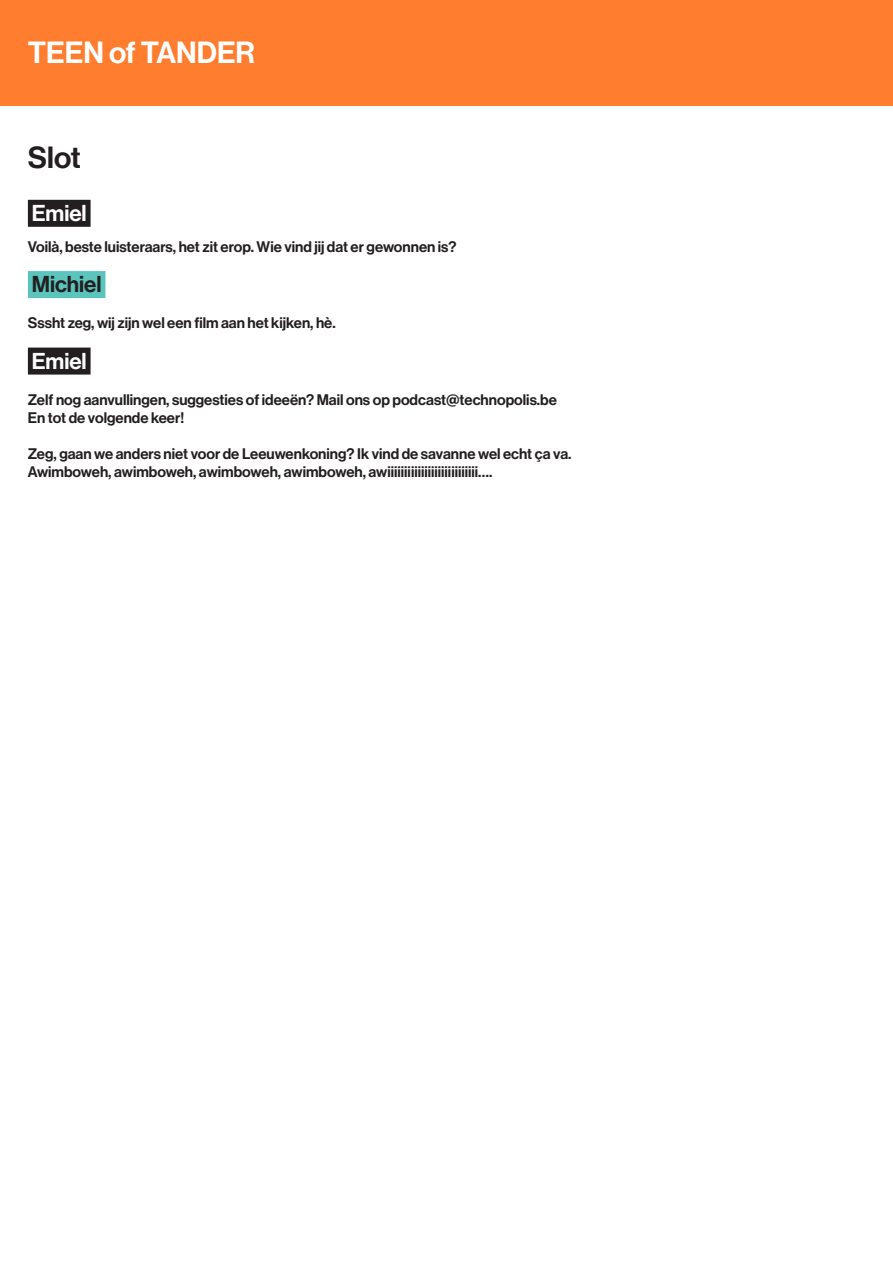
<style>
.page{position:relative;width:893px;height:1263px;background:#fff}
.page>*{position:absolute;margin:0;border:0;box-sizing:border-box;transform-origin:0 0}
.t1{font:500 30px "Haas Grot Disp 65";color:#fff}
.Titel{font:500 30px "Haas Grot Disp 65";color:#231f20}
.Body{font:500 22.5px "Haas Grot Disp 65";color:#231f20}
.Titel-2{font:500 22.5px "Haas Grot Disp 65";color:#fff}
.Body-2{font:500 22.5px "Haas Grot Disp 65";color:#fff}
.Body-3{font:500 15px "Haas Grot Disp 65";color:#231f20}
</style>
<div class="page">
<div style="left:0;top:0;width:893px;height:105px;background:#ff7d2e"></div>
<div style="left:28px;top:200px;width:63px;height:27px;background:#231f20"></div>
<div style="left:28px;top:271px;width:77px;height:27px;background:#5ac4bd"></div>
<div style="left:28px;top:348px;width:63px;height:27px;background:#231f20"></div>
<p class="t1" style="left:28px;top:35px;width:229px">TEEN of TANDER</p>
<p class="Titel" style="left:28px;top:140px;width:54px">Slot</p>
<p class="Titel-2" style="left:32px;top:200px;width:57px">Emiel</p>
<p class="Body-3" style="left:28px;top:238px;width:430px">Voilà, beste luisteraars, het zit erop. Wie vind jij dat er gewonnen is?</p>
<p class="Body" style="left:32px;top:271px;width:71px">Michiel</p>
<p class="Body-3" style="left:28px;top:314px;width:309px">Sssht zeg, wij zijn wel een film aan het kijken, hè.</p>
<p class="Body-2" style="left:32px;top:348px;width:57px">Emiel</p>
<p class="Body-3" style="left:28px;top:391px;width:530px">Zelf nog aanvullingen, suggesties of ideeën? Mail ons op podcast@technopolis.be</p>
<p class="Body-3" style="left:28px;top:409px;width:158px">En tot de volgende keer!</p>
<p class="Body-3" style="left:28px;top:445px;width:545px">Zeg, gaan we anders niet voor de Leeuwenkoning? Ik vind de savanne wel echt ça va.</p>
<p class="Body-3" style="left:28px;top:463px;width:466px">Awimboweh, awimboweh, awimboweh, awimboweh, awiiiiiiiiiiiiiiiiiiiiiiiiiii….</p>
</div>
